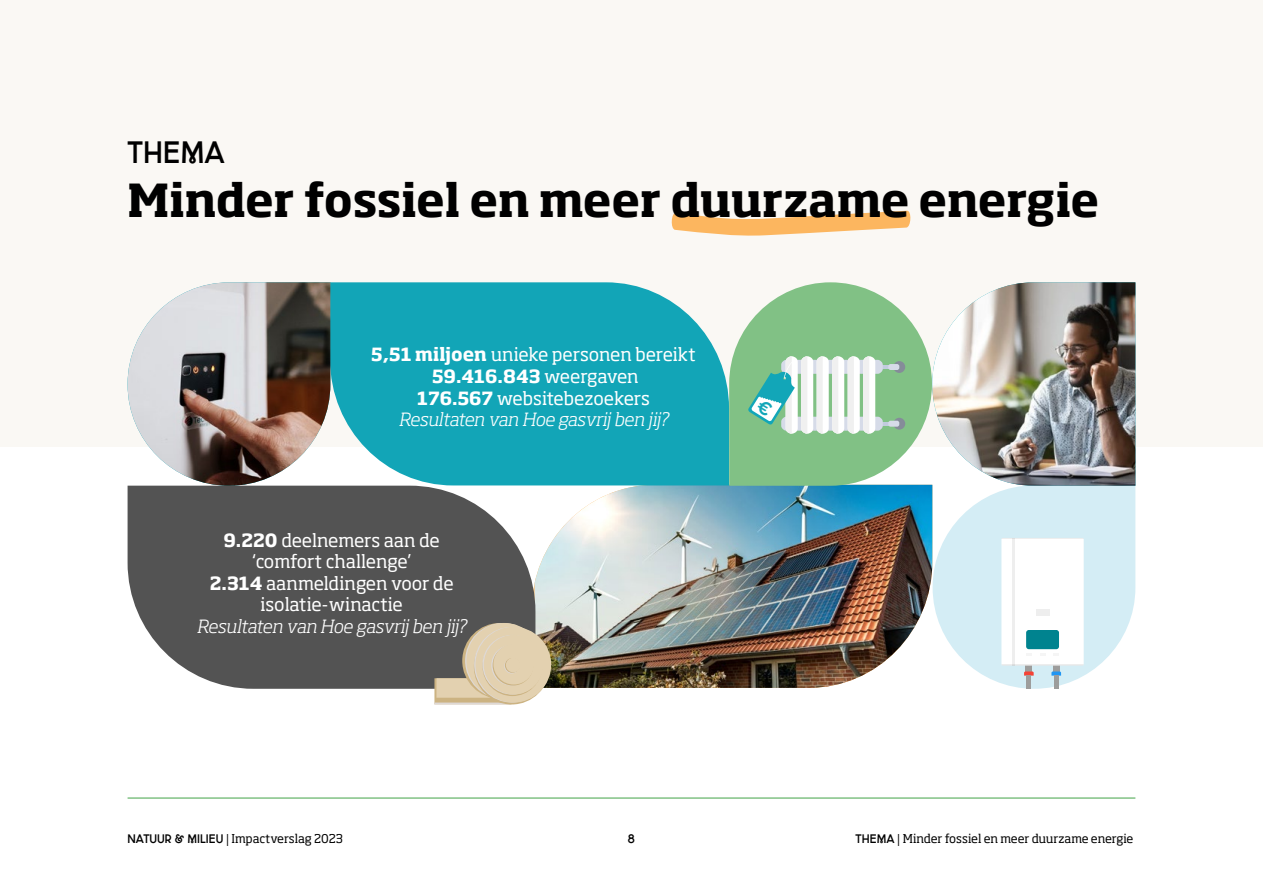
<style>
.page{position:relative;width:1263px;height:893px;background:#fff}
.page>*{position:absolute;margin:0;border:0;box-sizing:border-box;transform-origin:0 0}
.t1{font:700 45px "Soho Pro";letter-spacing:-.005em;color:#000}
.t2{font:30px "N&M Utrecht Bold";color:#000}
.t3{font:18px/21.6px "Soho Std";color:#fff;text-align:center}
.t4{font:italic 300 18px "Soho Std";letter-spacing:-.01em;color:#fff}
.t5{font:12px "Soho Std";color:#000}
.t6{font:12px "N&M Utrecht Bold";color:#000}
.s1{font-weight:700}
.s2{font-weight:300;font-style:italic}
.s3{font-family:"N&M Utrecht Bold"}
</style>
<div class="page">
<hr style="left:128px;top:797px;width:1007px;height:2px;background:#81c285">
<img style="left:534px;top:485px;width:195px;height:203px">
<div style="left:0;top:0;width:1263px;height:446px;background:#faf8f4"></div>
<svg style="left:671px;top:210px;width:240px;height:26px"></svg>
<svg style="left:128px;top:486px;width:407px;height:203px;background:#626262"></svg>
<svg style="left:330px;top:282px;width:399px;height:203px;background:#24abbc"></svg>
<img style="left:128px;top:282px;width:202px;height:204px">
<svg style="left:434px;top:678px;width:72px;height:26px"></svg>
<svg style="left:462px;top:623px;width:76px;height:76px"></svg>
<div style="left:466px;top:623px;width:76px;height:76px;background:#e3d1b0;border-radius:50%"></div>
<svg style="left:474px;top:629px;width:76px;height:75px"></svg>
<div style="left:475px;top:627px;width:76px;height:75px;background:#e3d1b0;border-radius:50%"></div>
<svg style="left:482px;top:636px;width:60px;height:60px"></svg>
<svg style="left:482px;top:635px;width:60px;height:59px"></svg>
<div style="left:484px;top:635px;width:59px;height:59px;background:#e3d1b0;border-radius:50%"></div>
<svg style="left:491px;top:645px;width:41px;height:40px"></svg>
<svg style="left:493px;top:645px;width:40px;height:40px"></svg>
<div style="left:493px;top:644px;width:41px;height:40px;background:#e3d1b0;border-radius:50%"></div>
<svg style="left:505px;top:658px;width:15px;height:15px"></svg>
<div style="left:506px;top:658px;width:15px;height:14px;background:#e3d1b0;border-radius:50%"></div>
<img style="left:729px;top:282px;width:406px;height:407px">
<h2 class="t2" style="left:128px;top:140px;width:99px">THEMA</h2>
<h1 class="t1" style="left:128px;top:168px;width:973px">Minder fossiel en meer duurzame energie</h1>
<p class="t3" style="left:371px;top:344px;width:326px"><span class="s1">5,51 miljoen</span> unieke personen bereikt<br><span class="s1">59.416.843</span> weergaven<br><span class="s1">176.567</span> websitebezoekers<br><span class="s2">Resultaten van Hoe gasvrij ben jij?</span></p>
<p class="t3" style="left:210px;top:529px;width:245px"><span class="s1">9.220</span> deelnemers aan de ‘comfort challenge’<br><span class="s1">2.314</span> aanmeldingen voor de isolatie-winactie</p>
<p class="t4" style="left:197px;top:615px;width:271px">Resultaten van Hoe gasvrij ben jij?</p>
<p class="t5" style="left:128px;top:831px;width:217px"><span class="s3">NATUUR &amp; MILIEU |</span> Impactverslag 2023</p>
<p class="t6" style="left:628px;top:833px;width:9px">8</p>
<p class="t5" style="left:856px;top:831px;width:279px"><span class="s3">THEMA |</span> Minder fossiel en meer duurzame energie</p>
</div>
